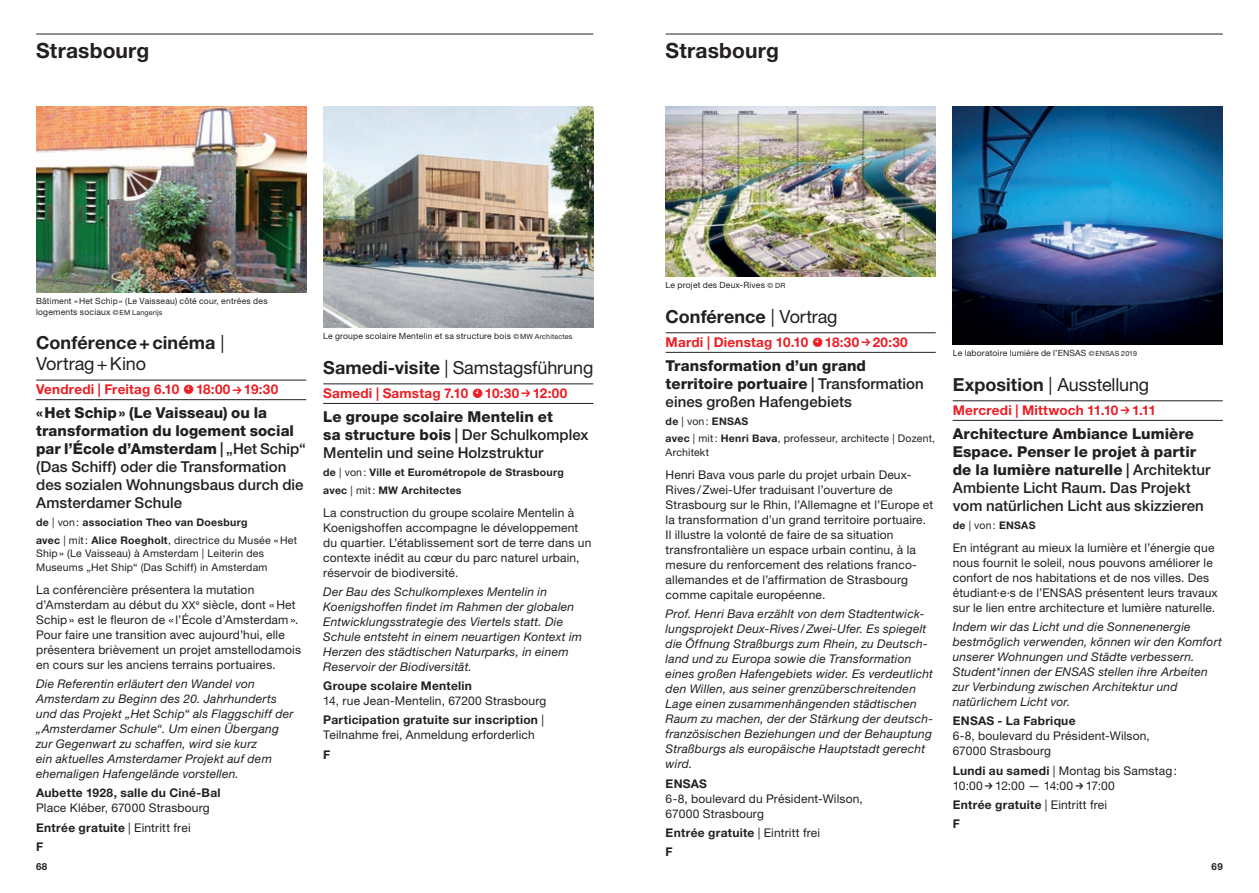
<style>
.page{position:relative;width:1259px;height:893px;background:#fff}
.page>*{position:absolute;margin:0;border:0;box-sizing:border-box;transform-origin:0 0}
.Ville_2022{font:700 21px "Helvetica Neue LT Std";letter-spacing:.01em;color:#231f20}
.Type_manifestation_B{font:18px "Helvetica Neue LT Std";letter-spacing:-.005em;color:#231f20}
.Type_manifestation_B-2{font:700 18px/21px "Helvetica Neue LT Std";letter-spacing:.005em;color:#231f20}
.Titre_manif_2022{font:500 15px/18px "Helvetica Neue LT Std";letter-spacing:.005em;color:#231f20}
.Titre_manif_2022-2{font:800 15px/18px "Helvetica Neue LT Std";letter-spacing:.005em;color:#231f20}
.Dates_Bold_rouge_fil{font:700 13.5px "Helvetica Neue LT Std";letter-spacing:.015em;color:#ee1d23}
.Texte_02_c_8_10_Ital{font:italic 12px/15px "Helvetica Neue LT Std";letter-spacing:.02em;color:#231f20}
.Texte_01_c_8_10_Regu{font:12px/15px "Helvetica Neue LT Std";letter-spacing:.015em;color:#231f20}
.Lieu_précisions_c_8{font:12px/15px "Helvetica Neue LT Std";letter-spacing:.015em;color:#231f20}
.Lieu_précisions_c_8-2{font:700 12px/15px "Helvetica Neue LT Std";letter-spacing:.025em;color:#231f20}
.Avec_Mit_Sous-titre{font:10.5px/13.5px "Helvetica Neue LT Std";letter-spacing:.02em;color:#231f20}
.Avec_Mit_Sous-titre-2{font:700 10.5px "Helvetica Neue LT Std";letter-spacing:.025em;color:#231f20}
.t1{font:700 9.75px "Helvetica Neue LT Std";color:#231f20}
.Légende_photo_2022{font:8.55px/10.5px "Helvetica Neue LT Std";letter-spacing:.02em;color:#231f20}
.s1{font-size:7.2px}
.s2{font-weight:400}
.s3{font-weight:800}
.s4{font-weight:700}
.s5{font-family:"Helvetica Neue LT Std Roman SC900";font-size:10.8px}
.s6{font-weight:500}
</style>
<div class="page">
<hr style="left:36px;top:34px;width:557px;height:1px;background:#231f20">
<hr style="left:665px;top:34px;width:557px;height:1px;background:#231f20">
<hr style="left:36px;top:380px;width:270px;height:1px;background:#231f20">
<hr style="left:36px;top:399px;width:270px;height:1px;background:#231f20">
<hr style="left:323px;top:384px;width:270px;height:1px;background:#231f20">
<hr style="left:323px;top:403px;width:270px;height:1px;background:#231f20">
<hr style="left:665px;top:332px;width:270px;height:1px;background:#231f20">
<hr style="left:665px;top:352px;width:270px;height:1px;background:#231f20">
<hr style="left:952px;top:401px;width:270px;height:1px;background:#231f20">
<hr style="left:952px;top:420px;width:270px;height:1px;background:#231f20">
<img style="left:36px;top:106px;width:270px;height:186px">
<img style="left:323px;top:106px;width:270px;height:221px">
<img style="left:952px;top:106px;width:270px;height:238px">
<img style="left:665px;top:106px;width:270px;height:170px">
<p class="Ville_2022" style="left:36px;top:38px;width:115px">Strasbourg</p>
<p class="Ville_2022" style="left:665px;top:38px;width:115px">Strasbourg</p>
<p class="Légende_photo_2022" style="left:36px;top:296px;width:233px">Bâtiment «Het Schip» (Le Vaisseau) côté cour, entrées des logements sociaux <span class="s1">©EM Langerijs</span></p>
<p class="Type_manifestation_B-2" style="left:36px;top:332px;width:190px">Conférence+cinéma <span class="s2">|<br>Vortrag+Kino</span></p>
<p class="Dates_Bold_rouge_fil" style="left:36px;top:381px;width:243px">Vendredi | Freitag 6.10 18:00 19:30</p>
<p class="Titre_manif_2022" style="left:36px;top:404px;width:271px"><span class="s3">«Het Schip» (Le Vaisseau) ou la transformation du logement social par l’École d’Amsterdam</span> | „Het Schip“ (Das Schiff) oder die Transformation des sozialen Wohnungsbaus durch die Amsterdamer Schule</p>
<p class="Avec_Mit_Sous-titre-2" style="left:36px;top:516px;width:213px">de <span class="s2">| von:</span> association Theo van Doesburg</p>
<p class="Avec_Mit_Sous-titre" style="left:36px;top:533px;width:262px"><span class="s4">avec</span> | mit: <span class="s4">Alice Roegholt</span>, directrice du Musée «Het<br>Ship» (Le Vaisseau) à Amsterdam | Leiterin des<br>Museums „Het Ship“ (Das Schiff) in Amsterdam</p>
<p class="Texte_01_c_8_10_Regu" style="left:36px;top:582px;width:266px">La conférencière présentera la mutation d’Amsterdam au début du <span class="s5">xx</span><sup>e</sup> siècle, dont «Het Schip» est le fleuron de « l’École d’Amsterdam».<br>Pour faire une transition avec aujourd’hui, elle présentera brièvement un projet amstellodamois en cours sur les anciens terrains portuaires.</p>
<p class="Texte_02_c_8_10_Ital" style="left:36px;top:676px;width:259px">Die Referentin erläutert den Wandel von Amsterdam zu Beginn des 20. Jahrhunderts und das Projekt „Het Schip“ als Flaggschiff der „Amsterdamer Schule“. Um einen Übergang zur Gegenwart zu schaffen, wird sie kurz<br>ein aktuelles Amsterdamer Projekt auf dem ehemaligen Hafengelände vorstellen.</p>
<p class="Lieu_précisions_c_8-2" style="left:36px;top:785px;width:186px">Aubette 1928, salle du Ciné-Bal<br><span class="s2">Place Kléber, 67000 Strasbourg</span></p>
<p class="Lieu_précisions_c_8-2" style="left:36px;top:820px;width:156px">Entrée gratuite <span class="s2">| Eintritt frei</span></p>
<p class="Lieu_précisions_c_8-2" style="left:36px;top:839px;width:9px">F</p>
<p class="Légende_photo_2022" style="left:323px;top:331px;width:251px">Le groupe scolaire Mentelin et sa structure bois <span class="s1">©MW Architectes</span></p>
<p class="Type_manifestation_B" style="left:323px;top:357px;width:271px"><span class="s4">Samedi-visite</span> | Samstagsführung</p>
<p class="Dates_Bold_rouge_fil" style="left:323px;top:385px;width:245px">Samedi | Samstag 7.10 10:30 12:00</p>
<p class="Titre_manif_2022" style="left:323px;top:408px;width:267px"><span class="s3">Le groupe scolaire Mentelin et<br>sa structure bois</span> | Der Schulkomplex<br>Mentelin und seine Holzstruktur</p>
<p class="Avec_Mit_Sous-titre-2" style="left:323px;top:466px;width:242px">de <span class="s2">| von:</span> Ville et Eurométropole de Strasbourg</p>
<p class="Avec_Mit_Sous-titre-2" style="left:323px;top:483px;width:140px">avec <span class="s2">| mit:</span> MW Architectes</p>
<p class="Texte_01_c_8_10_Regu" style="left:323px;top:505px;width:270px">La construction du groupe scolaire Mentelin à Koenigshoffen accompagne le développement du quartier. L’établissement sort de terre dans un contexte inédit au cœur du parc naturel urbain, réservoir de biodiversité.</p>
<p class="Texte_02_c_8_10_Ital" style="left:323px;top:584px;width:260px">Der Bau des Schulkomplexes Mentelin in Koenigshoffen findet im Rahmen der globalen Entwicklungsstrategie des Viertels statt. Die Schule entsteht in einem neuartigen Kontext im Herzen des städtischen Naturparks, in einem Reservoir der Biodiversität.</p>
<p class="Lieu_précisions_c_8" style="left:323px;top:678px;width:225px"><span class="s4">Groupe scolaire Mentelin<br></span>14, rue Jean-Mentelin, 67200 Strasbourg</p>
<p class="Lieu_précisions_c_8" style="left:323px;top:712px;width:222px"><span class="s4">Participation gratuite sur inscription</span> |<br>Teilnahme frei, Anmeldung erforderlich</p>
<p class="Lieu_précisions_c_8-2" style="left:323px;top:747px;width:9px">F</p>
<p class="Légende_photo_2022" style="left:665px;top:280px;width:121px">Le projet des Deux-Rives <span class="s1">© DR</span></p>
<p class="Type_manifestation_B-2" style="left:665px;top:306px;width:173px">Conférence <span class="s2">| Vortrag</span></p>
<p class="Dates_Bold_rouge_fil" style="left:665px;top:333px;width:244px">Mardi | Dienstag 10.10 18:30 20:30</p>
<p class="Titre_manif_2022-2" style="left:665px;top:357px;width:260px">Transformation d’un grand territoire portuaire <span class="s6">| Transformation eines großen Hafengebiets</span></p>
<p class="Avec_Mit_Sous-titre-2" style="left:665px;top:414px;width:84px">de <span class="s2">| von:</span> ENSAS</p>
<p class="Avec_Mit_Sous-titre" style="left:665px;top:432px;width:271px"><span class="s4">avec</span> | mit: <span class="s4">Henri Bava</span>, professeur, architecte | Dozent,<br>Architekt</p>
<p class="Texte_01_c_8_10_Regu" style="left:665px;top:467px;width:269px">Henri Bava vous parle du projet urbain Deux-Rives/Zwei-Ufer traduisant l’ouverture de Strasbourg sur le Rhin, l’Allemagne et l’Europe et la transformation d’un grand territoire portuaire.<br>Il illustre la volonté de faire de sa situation transfrontalière un espace urbain continu, à la mesure du renforcement des relations franco&shy;allemandes et de l’affirmation de Strasbourg comme capitale européenne.</p>
<p class="Texte_02_c_8_10_Ital" style="left:665px;top:606px;width:269px">Prof. Henri Bava erzählt von dem Stadtentwick&shy;lungsprojekt Deux-Rives/Zwei-Ufer. Es spiegelt die Öffnung Straßburgs zum Rhein, zu Deutsch&shy;land und zu Europa sowie die Transformation eines großen Hafengebiets wider. Es verdeutlicht den Willen, aus seiner grenzüberschreitenden Lage einen zusammenhängenden städtischen Raum zu machen, der der Stärkung der deutsch&shy;französischen Beziehungen und der Behauptung Straßburgs als europäische Hauptstadt gerecht wird.</p>
<p class="Lieu_précisions_c_8" style="left:665px;top:776px;width:199px"><span class="s4">ENSAS<br></span>6-8, boulevard du Président-Wilson,<br>67000 Strasbourg</p>
<p class="Lieu_précisions_c_8-2" style="left:665px;top:825px;width:156px">Entrée gratuite <span class="s2">| Eintritt frei</span></p>
<p class="Lieu_précisions_c_8-2" style="left:665px;top:844px;width:9px">F</p>
<p class="Légende_photo_2022" style="left:952px;top:348px;width:186px">Le laboratoire lumière de l’ENSAS <span class="s1">©ENSAS 2019</span></p>
<p class="Type_manifestation_B" style="left:952px;top:374px;width:198px"><span class="s4">Exposition</span> | Ausstellung</p>
<p class="Dates_Bold_rouge_fil" style="left:952px;top:401px;width:205px">Mercredi | Mittwoch 11.10 1.11</p>
<p class="Titre_manif_2022-2" style="left:952px;top:425px;width:259px">Architecture Ambiance Lumière Espace. Penser le projet à partir de la lumière naturelle <span class="s6">| Architektur Ambiente Licht Raum. Das Projekt vom natürlichen Licht aus skizzieren</span></p>
<p class="Avec_Mit_Sous-titre-2" style="left:952px;top:518px;width:84px">de <span class="s2">| von:</span> ENSAS</p>
<p class="Texte_01_c_8_10_Regu" style="left:952px;top:540px;width:266px">En intégrant au mieux la lumière et l’énergie que nous fournit le soleil, nous pouvons améliorer le confort de nos habitations et de nos villes. Des étudiant·e·s de l’ENSAS présentent leurs travaux sur le lien entre architecture et lumière naturelle.</p>
<p class="Texte_02_c_8_10_Ital" style="left:952px;top:619px;width:271px">Indem wir das Licht und die Sonnenenergie bestmöglich verwenden, können wir den Komfort unserer Wohnungen und Städte verbessern.<br>Student*innen der ENSAS stellen ihre Arbeiten zur Verbindung zwischen Architektur und natürlichem Licht vor.</p>
<p class="Lieu_précisions_c_8" style="left:952px;top:713px;width:199px"><span class="s4">ENSAS - La Fabrique<br></span>6-8, boulevard du Président-Wilson,<br>67000 Strasbourg</p>
<p class="Lieu_précisions_c_8" style="left:952px;top:763px;width:226px"><span class="s4">Lundi au samedi</span> | Montag bis Samstag:<br>10:00 12:00 — 14:00 17:00</p>
<p class="Lieu_précisions_c_8-2" style="left:952px;top:797px;width:156px">Entrée gratuite <span class="s2">| Eintritt frei</span></p>
<p class="Lieu_précisions_c_8-2" style="left:952px;top:816px;width:9px">F</p>
<p class="t1" style="left:36px;top:861px;width:13px">68</p>
<p class="t1" style="left:1211px;top:861px;width:13px">69</p>
</div>
